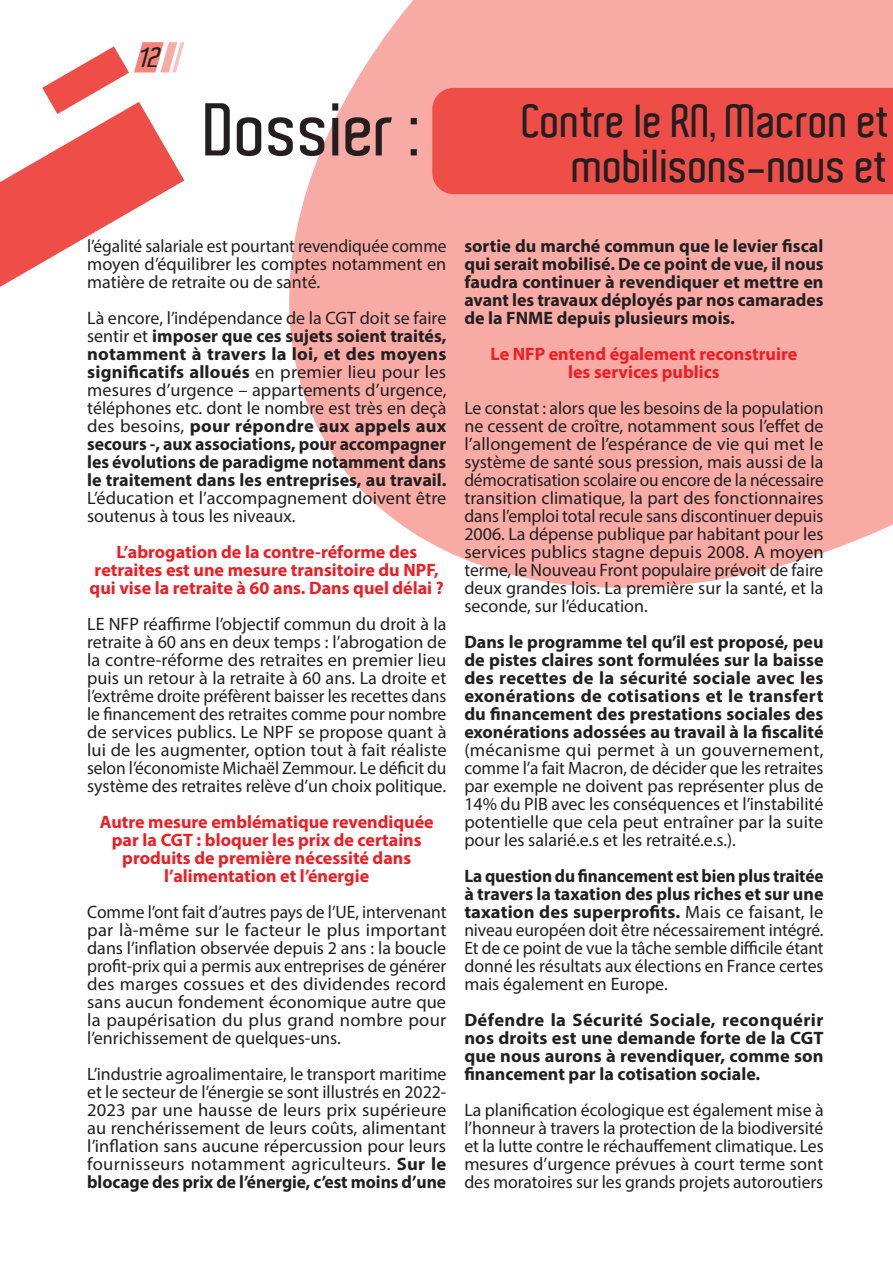
<style>
.page{position:relative;width:893px;height:1263px;background:#fff}
.page>*{position:absolute;margin:0;border:0;box-sizing:border-box;transform-origin:0 0}
.t1{font:600 72px "Aldo";color:#231f20}
.t2{font:600 45px/45px "Aldo";color:#231f20;text-align:right}
.t3{font:italic 600 27px "Aldo";color:#231f20}
.t4{font:18px/18px "Myriad Pro";color:#231f20;text-align:justify}
.t5{font:700 18px/18px "Myriad Pro";color:#231f20;text-align:justify}
.t6{font:700 18px/18px "Myriad Pro";color:#ee1d23;text-align:center}
.s1{font-weight:400}
.s2{font-weight:700}
</style>
<div class="page">
<svg style="left:289px;top:0;width:604px;height:588px;fill:#f8aaa5"></svg>
<div style="left:432px;top:88px;width:461px;height:106px;background:#ef4e48"></div>
<svg style="left:0;top:42px;width:184px;height:245px"></svg>
<h3 class="t3" style="left:137px;top:43px;width:31px">12</h3>
<h1 class="t1" style="left:205px;top:90px;width:220px">Dossier :</h1>
<h2 class="t2" style="left:523px;top:99px;width:369px">Contre le RN, Macron et mobilisons-nous et</h2>
<p class="t4" style="left:87px;top:237px;width:361px">l’égalité salariale est pourtant revendiquée comme moyen d’équilibrer les comptes notamment en matière de retraite ou de santé.</p>
<p class="t5" style="left:87px;top:308px;width:361px"><span class="s1">Là encore, l’indépendance de la CGT doit se faire sentir et</span> imposer que ces sujets soient traités, notamment à travers la loi, et des moyens significatifs alloués <span class="s1">en premier lieu pour les mesures d’urgence – appartements d’urgence, téléphones etc. dont le nombre est très en deçà des besoins,</span> pour répondre aux appels aux secours -, aux associations, pour accompagner les évolutions de paradigme notamment dans le traitement dans les entreprises, au travail.</p>
<p class="t4" style="left:87px;top:489px;width:361px">L’éducation et l’accompagnement doivent être soutenus à tous les niveaux.</p>
<p class="t6" style="left:90px;top:542px;width:356px">L’abrogation de la contre-réforme des retraites est une mesure transitoire du NPF, qui vise la retraite à 60 ans. Dans quel délai ?</p>
<p class="t4" style="left:87px;top:615px;width:361px">LE NFP réaffirme l’objectif commun du droit à la retraite à 60 ans en deux temps : l’abrogation de la contre-réforme des retraites en premier lieu puis un retour à la retraite à 60 ans. La droite et l’extrême droite préfèrent baisser les recettes dans le financement des retraites comme pour nombre de services publics. Le NPF se propose quant à lui de les augmenter, option tout à fait réaliste selon l’économiste Michaël Zemmour. Le déficit du système des retraites relève d’un choix politique.</p>
<p class="t6" style="left:100px;top:812px;width:335px">Autre mesure emblématique revendiquée par la CGT : bloquer les prix de certains produits de première nécessité dans l’alimentation et l’énergie</p>
<p class="t4" style="left:87px;top:903px;width:361px">Comme l’ont fait d’autres pays de l’UE, intervenant par là-même sur le facteur le plus important dans l’inflation observée depuis 2 ans : la boucle profit-prix qui a permis aux entreprises de générer des marges cossues et des dividendes record sans aucun fondement économique autre que la paupérisation du plus grand nombre pour l’enrichissement de quelques-uns.</p>
<p class="t4" style="left:87px;top:1065px;width:361px">L’industrie agroalimentaire, le transport maritime et le secteur de l’énergie se sont illustrés en 2022- 2023 par une hausse de leurs prix supérieure au renchérissement de leurs coûts, alimentant l’inflation sans aucune répercussion pour leurs fournisseurs notamment agriculteurs. <span class="s2">Sur le blocage des prix de l’énergie, c’est moins d’une</span></p>
<p class="t5" style="left:464px;top:236px;width:361px">sortie du marché commun que le levier fiscal qui serait mobilisé. De ce point de vue, il nous faudra continuer à revendiquer et mettre en avant les travaux déployés par nos camarades de la FNME depuis plusieurs mois.</p>
<p class="t6" style="left:491px;top:344px;width:308px">Le NFP entend également reconstruire les services publics</p>
<p class="t4" style="left:464px;top:399px;width:361px">Le constat : alors que les besoins de la population ne cessent de croître, notamment sous l’effet de l’allongement de l’espérance de vie qui met le système de santé sous pression, mais aussi de la démocratisation scolaire ou encore de la nécessaire transition climatique, la part des fonctionnaires dans l’emploi total recule sans discontinuer depuis 2006. La dépense publique par habitant pour les services publics stagne depuis 2008. A moyen terme, le Nouveau Front populaire prévoit de faire deux grandes lois. La première sur la santé, et la seconde, sur l’éducation.</p>
<p class="t5" style="left:464px;top:632px;width:361px">Dans le programme tel qu’il est proposé, peu de pistes claires sont formulées sur la baisse des recettes de la sécurité sociale avec les exonérations de cotisations et le transfert du financement des prestations sociales des exonérations adossées au travail à la fiscalité</p>
<p class="t4" style="left:464px;top:741px;width:361px">(mécanisme qui permet à un gouvernement, comme l’a fait Macron, de décider que les retraites par exemple ne doivent pas représenter plus de 14% du PIB avec les conséquences et l’instabilité potentielle que cela peut entraîner par la suite pour les salarié.e.s et les retraité.e.s.).</p>
<p class="t4" style="left:464px;top:867px;width:361px"><span class="s2">La question du financement est bien plus traitée à travers la taxation des plus riches et sur une taxation des superprofits.</span> Mais ce faisant, le niveau européen doit être nécessairement intégré.<br>Et de ce point de vue la tâche semble difficile étant donné les résultats aux élections en France certes mais également en Europe.</p>
<p class="t5" style="left:464px;top:1010px;width:361px">Défendre la Sécurité Sociale, reconquérir nos droits est une demande forte de la CGT que nous aurons à revendiquer, comme son financement par la cotisation sociale.</p>
<p class="t4" style="left:464px;top:1101px;width:361px">La planification écologique est également mise à l’honneur à travers la protection de la biodiversité et la lutte contre le réchauffement climatique. Les mesures d’urgence prévues à court terme sont des moratoires sur les grands projets autoroutiers</p>
</div>
